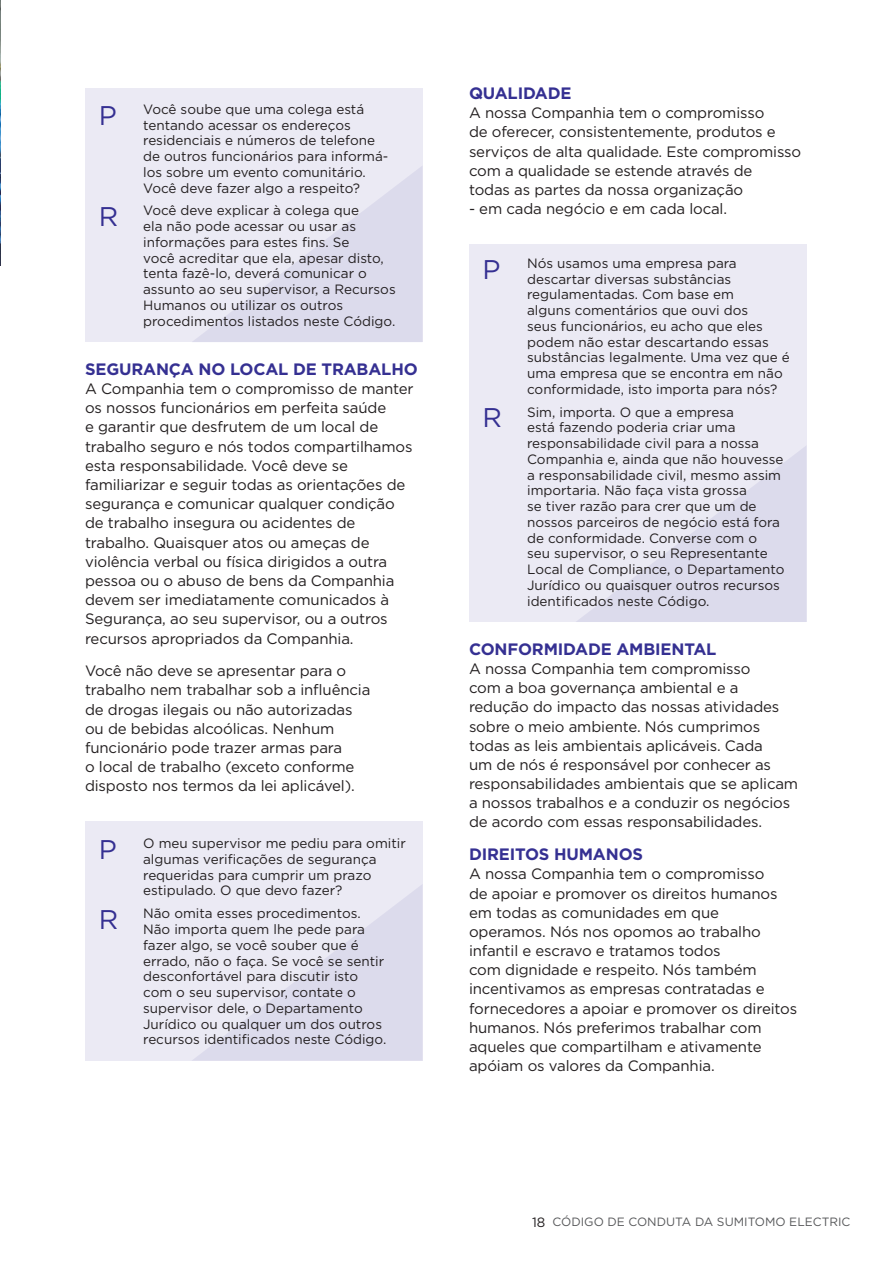
<style>
.page{position:relative;width:893px;height:1263px;background:#fff}
.page>*{position:absolute;margin:0;border:0;box-sizing:border-box;transform-origin:0 0}
.BLUE_HEADS{font:700 16.5px "Gotham";letter-spacing:-.01em;color:#353092}
.BODY{font:15px/19.2px "Gotham";letter-spacing:-.01em;color:#231f20}
.t1{font:13.5px/15.8px "Gotham";color:#231f20}
.t2{font:12px "Gotham";color:#57585a}
.s1{font-size:27px;color:#353092}
.s2{font-size:13.5px;color:#231f20}
</style>
<div class="page">
<img style="left:0;top:0;width:1px;height:266px">
<div style="left:85px;top:88px;width:338px;height:254px;background:#ebeaf4"></div>
<svg style="left:193px;top:166px;width:229px;height:176px"></svg>
<div style="left:85px;top:821px;width:338px;height:239px;background:#ebeaf4"></div>
<svg style="left:191px;top:885px;width:232px;height:176px"></svg>
<div style="left:469px;top:244px;width:337px;height:378px;background:#ebeaf4"></div>
<svg style="left:576px;top:446px;width:230px;height:176px"></svg>
<p class="t1" style="left:143px;top:101px;width:247px;text-indent:-44px"><span class="s1">P</span> Você soube que uma colega está tentando acessar os endereços residenciais e números de telefone de outros funcionários para informá&shy;los sobre um evento comunitário.<br>Você deve fazer algo a respeito?</p>
<p class="t1" style="left:143px;top:202px;width:254px;text-indent:-44px"><span class="s1">R</span> Você deve explicar à colega que<br>ela não pode acessar ou usar as informações para estes fins. Se<br>você acreditar que ela, apesar disto, tenta fazê-lo, deverá comunicar o assunto ao seu supervisor, a Recursos Humanos ou utilizar os outros procedimentos listados neste Código.</p>
<p class="BLUE_HEADS" style="left:85px;top:358px;width:334px">SEGURANÇA NO LOCAL DE TRABALHO</p>
<p class="BODY" style="left:85px;top:379px;width:330px">A Companhia tem o compromisso de manter os nossos funcionários em perfeita saúde<br>e garantir que desfrutem de um local de trabalho seguro e nós todos compartilhamos esta responsabilidade. Você deve se familiarizar e seguir todas as orientações de segurança e comunicar qualquer condição de trabalho insegura ou acidentes de trabalho. Quaisquer atos ou ameças de violência verbal ou física dirigidos a outra pessoa ou o abuso de bens da Companhia devem ser imediatamente comunicados à Segurança, ao seu supervisor, ou a outros recursos apropriados da Companhia.</p>
<p class="BODY" style="left:85px;top:661px;width:287px">Você não deve se apresentar para o trabalho nem trabalhar sob a influência de drogas ilegais ou não autorizadas ou de bebidas alcoólicas. Nenhum funcionário pode trazer armas para<br>o local de trabalho (exceto conforme disposto nos termos da lei aplicável).</p>
<p class="t1" style="left:143px;top:835px;width:264px;text-indent:-44px"><span class="s1">P</span> O meu supervisor me pediu para omitir algumas verificações de segurança requeridas para cumprir um prazo estipulado. O que devo fazer?</p>
<p class="t1" style="left:143px;top:905px;width:245px;text-indent:-44px"><span class="s1">R</span> Não omita esses procedimentos.<br>Não importa quem lhe pede para fazer algo, se você souber que é errado, não o faça. Se você se sentir desconfortável para discutir isto com o seu supervisor, contate o supervisor dele, o Departamento Jurídico ou qualquer um dos outros recursos identificados neste Código.</p>
<p class="BLUE_HEADS" style="left:469px;top:82px;width:104px">QUALIDADE</p>
<p class="BODY" style="left:469px;top:103px;width:334px">A nossa Companhia tem o compromisso<br>de oferecer, consistentemente, produtos e serviços de alta qualidade. Este compromisso com a qualidade se estende através de<br>todas as partes da nossa organização</p>
<p class="BODY" style="left:469px;top:199px;width:260px">- em cada negócio e em cada local.</p>
<p class="t1" style="left:527px;top:255px;width:264px;text-indent:-44px"><span class="s1">P</span> Nós usamos uma empresa para descartar diversas substâncias regulamentadas. Com base em<br>alguns comentários que ouvi dos<br>seus funcionários, eu acho que eles podem não estar descartando essas substâncias legalmente. Uma vez que é uma empresa que se encontra em não conformidade, isto importa para nós?</p>
<p class="t1" style="left:527px;top:404px;width:259px;text-indent:-44px"><span class="s1">R</span> Sim, importa. O que a empresa<br>está fazendo poderia criar uma responsabilidade civil para a nossa Companhia e, ainda que não houvesse a responsabilidade civil, mesmo assim importaria. Não faça vista grossa<br>se tiver razão para crer que um de nossos parceiros de negócio está fora de conformidade. Converse com o<br>seu supervisor, o seu Representante Local de Compliance, o Departamento Jurídico ou quaisquer outros recursos identificados neste Código.</p>
<p class="BLUE_HEADS" style="left:469px;top:638px;width:249px">CONFORMIDADE AMBIENTAL</p>
<p class="BODY" style="left:469px;top:659px;width:331px">A nossa Companhia tem compromisso<br>com a boa governança ambiental e a redução do impacto das nossas atividades sobre o meio ambiente. Nós cumprimos todas as leis ambientais aplicáveis. Cada<br>um de nós é responsável por conhecer as responsabilidades ambientais que se aplicam a nossos trabalhos e a conduzir os negócios de acordo com essas responsabilidades.</p>
<p class="BLUE_HEADS" style="left:469px;top:843px;width:176px">DIREITOS HUMANOS</p>
<p class="BODY" style="left:469px;top:864px;width:330px">A nossa Companhia tem o compromisso<br>de apoiar e promover os direitos humanos em todas as comunidades em que operamos. Nós nos opomos ao trabalho infantil e escravo e tratamos todos<br>com dignidade e respeito. Nós também incentivamos as empresas contratadas e fornecedores a apoiar e promover os direitos humanos. Nós preferimos trabalhar com aqueles que compartilham e ativamente apóiam os valores da Companhia.</p>
<p class="t2" style="left:532px;top:1214px;width:320px"><span class="s2">18</span> CÓDIGO DE CONDUTA DA SUMITOMO ELECTRIC</p>
</div>
